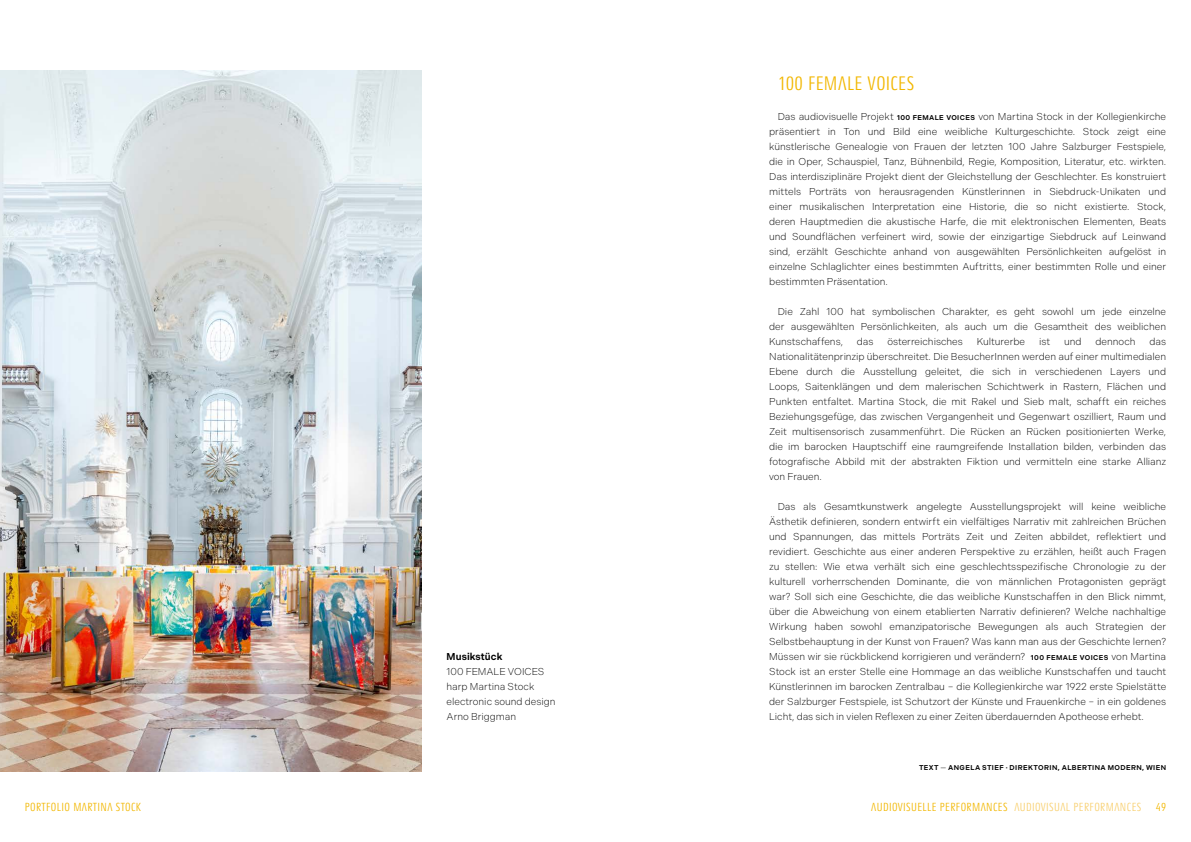
<style>
.page{position:relative;width:1191px;height:842px;background:#fff}
.page>*{position:absolute;margin:0;border:0;box-sizing:border-box;transform-origin:0 0}
.t1{font:condensed 20px "Aeonis LT Pro";letter-spacing:.015em;color:#f2b700}
.t2{font:condensed 12px "Aeonis LT Pro";letter-spacing:.03em;color:#f2b700}
.t3{font:300 10px/15px "Indivisible";color:#000;text-align:justify}
.t4{font:600 10px "Indivisible";letter-spacing:.01em;color:#000}
.t5{font:600 7px "Indivisible";letter-spacing:.06em;color:#000}
.s1{font-weight:600;font-size:7px}
.s2{color:#7b7b7a}
.s3{color:#f8cf6e}
</style>
<div class="page">
<img style="left:0;top:71px;width:422px;height:700px">
<p class="t4" style="left:446px;top:651px;width:57px">Musikstück</p>
<p class="t3" style="left:446px;top:664px;width:110px;text-align:left">100 FEMALE VOICES harp Martina Stock electronic sound design<br>Arno Briggman</p>
<h1 class="t1" style="left:777px;top:72px;width:138px">100 FEMALE VOICES</h1>
<p class="t3" style="left:769px;top:109px;width:398px;text-indent:9px">Das audiovisuelle Projekt <span class="s1">100 FEMALE VOICES</span> von Martina Stock in der Kollegienkirche präsentiert in Ton und Bild eine weibliche Kulturgeschichte. Stock zeigt eine künstlerische Genealogie von Frauen der letzten 100 Jahre Salzburger Festspiele, die in Oper, Schauspiel, Tanz, Bühnenbild, Regie, Komposition, Literatur, etc. wirkten.<br>Das interdisziplinäre Projekt dient der Gleichstellung der Geschlechter. Es konstruiert mittels Porträts von herausragenden Künstlerinnen in Siebdruck-Unikaten und einer musikalischen Interpretation eine Historie, die so nicht existierte. Stock, deren Hauptmedien die akustische Harfe, die mit elektronischen Elementen, Beats und Soundflächen verfeinert wird, sowie der einzigartige Siebdruck auf Leinwand sind, erzählt Geschichte anhand von ausgewählten Persönlichkeiten aufgelöst in einzelne Schlaglichter eines bestimmten Auftritts, einer bestimmten Rolle und einer bestimmten Präsentation.</p>
<p class="t3" style="left:769px;top:304px;width:398px;text-indent:8px">Die Zahl 100 hat symbolischen Charakter, es geht sowohl um jede einzelne der ausgewählten Persönlichkeiten, als auch um die Gesamtheit des weiblichen Kunstschaffens,</p>
<p class="t3" style="left:769px;top:334px;width:398px;text-indent:380px">das Nationalitätenprinzip überschreitet. Die BesucherInnen werden auf einer multimedialen Ebene durch die Ausstellung geleitet, die sich in verschiedenen Layers und Loops, Saitenklängen und dem malerischen Schichtwerk in Rastern, Flächen und Punkten entfaltet. Martina Stock, die mit Rakel und Sieb malt, schafft ein reiches Beziehungsgefüge, das zwischen Vergangenheit und Gegenwart oszilliert, Raum und Zeit multisensorisch zusammenführt. Die Rücken an Rücken positionierten Werke, die im barocken Hauptschiff eine raumgreifende Installation bilden, verbinden das fotografische Abbild mit der abstrakten Fiktion und vermitteln eine starke Allianz von Frauen.</p>
<p class="t3" style="left:769px;top:499px;width:398px;text-indent:8px">Das als Gesamtkunstwerk angelegte Ausstellungsprojekt will keine weibliche Ästhetik definieren, sondern entwirft ein vielfältiges Narrativ mit zahlreichen Brüchen und Spannungen, das mittels Porträts Zeit und Zeiten abbildet, reflektiert und revidiert. Geschichte aus einer anderen Perspektive zu erzählen, heißt auch Fragen zu stellen: Wie etwa verhält sich eine geschlechtsspezifische Chronologie zu der kulturell vorherrschenden Dominante, die von männlichen Protagonisten geprägt war? Soll sich eine Geschichte, die das weibliche Kunstschaffen in den Blick nimmt, über die Abweichung von einem etablierten Narrativ definieren? Welche nachhaltige Wirkung haben sowohl emanzipatorische Bewegungen als auch Strategien der Selbstbehauptung in der Kunst von Frauen? Was kann man aus der Geschichte lernen?<br>Müssen wir sie rückblickend korrigieren und verändern? <span class="s1">100 FEMALE VOICES</span> von Martina Stock ist an erster Stelle eine Hommage an das weibliche Kunstschaffen und taucht Künstlerinnen im barocken Zentralbau – die Kollegienkirche war 1922 erste Spielstätte der Salzburger Festspiele, ist Schutzort der Künste und Frauenkirche – in ein goldenes Licht, das sich in vielen Reflexen zu einer Zeiten überdauernden Apotheose erhebt.</p>
<p class="t3" style="left:857px;top:334px;width:18px">das</p>
<p class="t3" style="left:887px;top:334px;width:77px">österreichisches</p>
<p class="t3" style="left:976px;top:334px;width:50px">Kulturerbe</p>
<p class="t3" style="left:1039px;top:334px;width:13px">ist</p>
<p class="t3" style="left:1064px;top:334px;width:19px">und</p>
<p class="t3" style="left:1095px;top:334px;width:42px">dennoch</p>
<p class="t5" style="left:919px;top:764px;width:249px">TEXT <span class="s2">—</span> ANGELA STIEF · DIREKTORIN, ALBERTINA MODERN, WIEN</p>
<p class="t2" style="left:871px;top:800px;width:271px">AUDIOVISUELLE PERFORMANCES <span class="s3">AUDIOVISUAL PERFORMANCES</span></p>
<p class="t2" style="left:25px;top:800px;width:118px">PORTFOLIO MARTINA STOCK</p>
<p class="t2" style="left:1155px;top:800px;width:12px">49</p>
</div>
